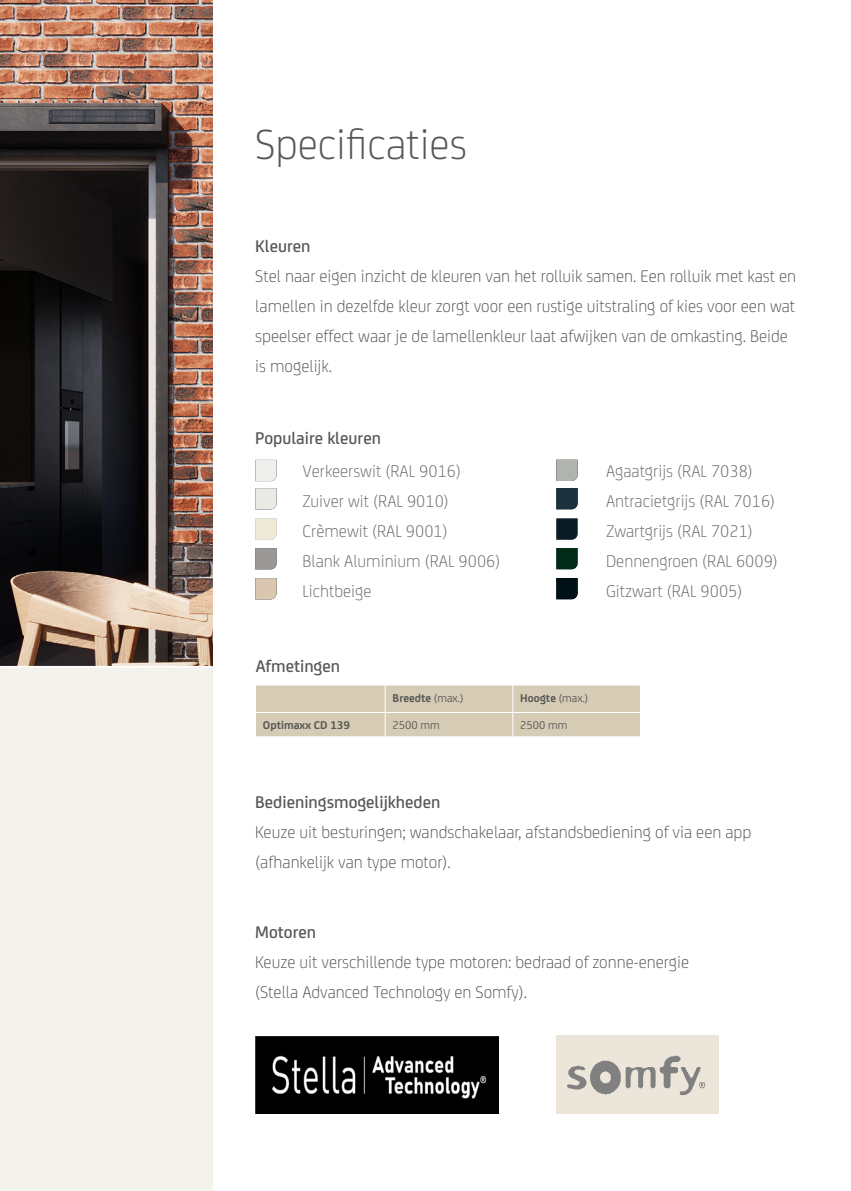
<style>
.page{position:relative;width:851px;height:1191px;background:#fff}
.page>*{position:absolute;margin:0;border:0;box-sizing:border-box;transform-origin:0 0}
.t1{font:300 45px "FS Joey";color:#575756}
.t2{font:300 18px/30px "FS Joey";color:#575756}
.t3{font:300 18px/30px "FS Joey";color:#6b6b6a}
.t4{font:500 18px "FS Joey";color:#575756}
.t5{font:700 12px "FS Joey";color:#575756}
.t6{font:12px "FS Joey";color:#575756}
.s1{font-weight:400}
</style>
<div class="page">
<div style="left:556px;top:1035px;width:162px;height:78px;background:#ebe5da"></div>
<img style="left:567px;top:1055px;width:139px;height:40px">
<div style="left:0;top:0;width:213px;height:1191px;background:#f4f2ec"></div>
<img style="left:255px;top:488px;width:21px;height:21px">
<img style="left:255px;top:548px;width:21px;height:21px">
<img style="left:255px;top:518px;width:21px;height:22px">
<img style="left:255px;top:460px;width:21px;height:21px">
<img style="left:255px;top:578px;width:21px;height:21px">
<img style="left:556px;top:488px;width:21px;height:21px">
<img style="left:556px;top:548px;width:21px;height:21px">
<img style="left:556px;top:518px;width:21px;height:22px">
<img style="left:556px;top:460px;width:21px;height:21px">
<img style="left:556px;top:578px;width:21px;height:21px">
<img style="left:255px;top:1036px;width:244px;height:77px">
<img style="left:0;top:0;width:213px;height:667px">
<div style="left:256px;top:685px;width:384px;height:51px;background:#d6cbb4"></div>
<hr style="left:255px;top:712px;width:130px;height:1px;background:#fff">
<hr style="left:255px;top:736px;width:130px;height:1px;background:#f0f0ef">
<hr style="left:385px;top:736px;width:127px;height:1px;background:#f0f0ef">
<hr style="left:512px;top:736px;width:128px;height:1px;background:#f0f0ef">
<h1 class="t1" style="left:255px;top:113px;width:213px">Specificaties</h1>
<p class="t4" style="left:255px;top:233px;width:57px">Kleuren</p>
<p class="t2" style="left:255px;top:260px;width:542px">Stel naar eigen inzicht de kleuren van het rolluik samen. Een rolluik met kast en lamellen in dezelfde kleur zorgt voor een rustige uitstraling of kies voor een wat speelser effect waar je de lamellenkleur laat afwijken van de omkasting. Beide is mogelijk.</p>
<p class="t4" style="left:255px;top:425px;width:127px">Populaire kleuren</p>
<p class="t3" style="left:302px;top:454px;width:199px">Verkeerswit (RAL 9016)<br>Zuiver wit (RAL 9010)<br>Crèmewit (RAL 9001)<br>Blank Aluminium (RAL 9006)<br>Lichtbeige</p>
<p class="t3" style="left:606px;top:455px;width:173px">Agaatgrijs (RAL 7038)<br>Antracietgrijs (RAL 7016)<br>Zwartgrijs (RAL 7021)<br>Dennengroen (RAL 6009)<br>Gitzwart (RAL 9005)</p>
<p class="t4" style="left:256px;top:652px;width:86px">Afmetingen</p>
<p class="t5" style="left:392px;top:688px;width:72px">Breedte <span class="s1">(max.)</span></p>
<p class="t5" style="left:520px;top:688px;width:69px">Hoogte <span class="s1">(max.)</span></p>
<p class="t5" style="left:263px;top:716px;width:88px">Optimaxx CD 139</p>
<p class="t6" style="left:392px;top:716px;width:49px">2500 mm</p>
<p class="t6" style="left:520px;top:716px;width:49px">2500 mm</p>
<p class="t4" style="left:255px;top:788px;width:187px">Bedieningsmogelijkheden</p>
<p class="t2" style="left:255px;top:815px;width:497px">Keuze uit besturingen; wandschakelaar, afstandsbediening of via een app (afhankelijk van type motor).</p>
<p class="t4" style="left:255px;top:918px;width:62px">Motoren</p>
<p class="t2" style="left:255px;top:945px;width:435px">Keuze uit verschillende type motoren: bedraad of zonne-energie (Stella Advanced Technology en Somfy).</p>
</div>
